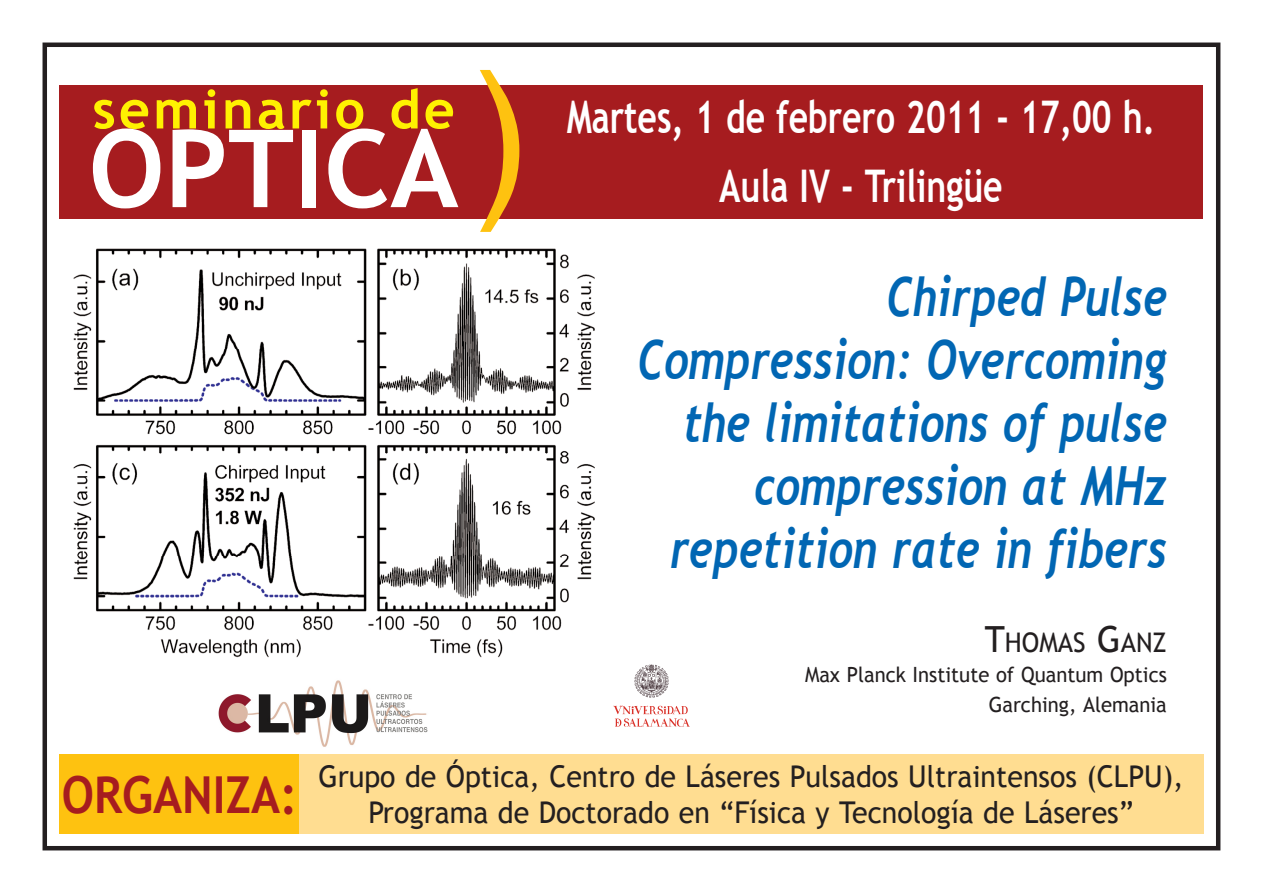
<style>
.page{position:relative;width:1263px;height:893px;background:#fff}
.page>*{position:absolute;margin:0;border:0;box-sizing:border-box;transform-origin:0 0}
.t1{font:173.55px "Helvetica";color:#fec210}
.t2{font:700 108px "Trebuchet MS";color:#fff}
.t3{font:italic 700 54px/63px "Trebuchet";color:#0166b3;text-align:right;scale:.8 1}
.t4{font:700 54px "Trebuchet MS";letter-spacing:.06em;color:#fff101}
.t5{font:700 51px "Trebuchet MS";color:#a61c1f;scale:.9 1}
.t6{font:700 45px "Trebuchet MS";color:#fff;scale:.75 1}
.t7{font:30px/36px "Trebuchet MS";color:#231f20;text-align:center;scale:.95 1}
.t8{font:27px "Trebuchet MS";color:#231f20;scale:.96 1}
.t9{font:21px/30px "Trebuchet MS";color:#231f20;text-align:right;scale:.96 1}
.s1{font-size:36px}
</style>
<div class="page">
<div style="left:43px;top:43px;width:1177px;height:807px;border:4px solid #231f20"></div>
<div style="left:60px;top:85px;width:1143px;height:134px;background:#a61c1f"></div>
<div style="left:60px;top:754px;width:240px;height:79px;background:#fec210"></div>
<div style="left:299px;top:754px;width:904px;height:79px;background:#ffdd91"></div>
<img style="left:73px;top:248px;width:522px;height:410px">
<img style="left:218px;top:680px;width:210px;height:67px">
<img style="left:614px;top:664px;width:75px;height:63px">
<h3 class="t4" style="left:93px;top:78px;width:364px">seminario de</h3>
<h2 class="t2" style="left:89px;top:106px;width:371px">OPTICA</h2>
<h1 class="t1" style="left:474px;top:63px;width:59px">)</h1>
<h3 class="t6" style="left:567px;top:91px;width:786px">Martes, 1 de febrero 2011 - 17,00 h.</h3>
<h3 class="t6" style="left:719px;top:160px;width:379px">Aula IV - Trilingüe</h3>
<h3 class="t3" style="left:637px;top:265px;width:663px">Chirped Pulse<br>Compression: Overcoming the limitations of pulse compression at MHz repetition rate in fibers</h3>
<p class="t8" style="left:985px;top:627px;width:191px"><span class="s1">T</span>HOMAS <span class="s1">G</span>ANZ</p>
<p class="t9" style="left:805px;top:660px;width:378px">Max Planck Institute of Quantum Optics<br>Garching, Alemania</p>
<h3 class="t5" style="left:62px;top:765px;width:263px">ORGANIZA:</h3>
<p class="t7" style="left:318px;top:758px;width:912px">Grupo de Óptica, Centro de Láseres Pulsados Ultraintensos (CLPU),<br>Programa de Doctorado en “Física y Tecnología de Láseres”</p>
</div>
